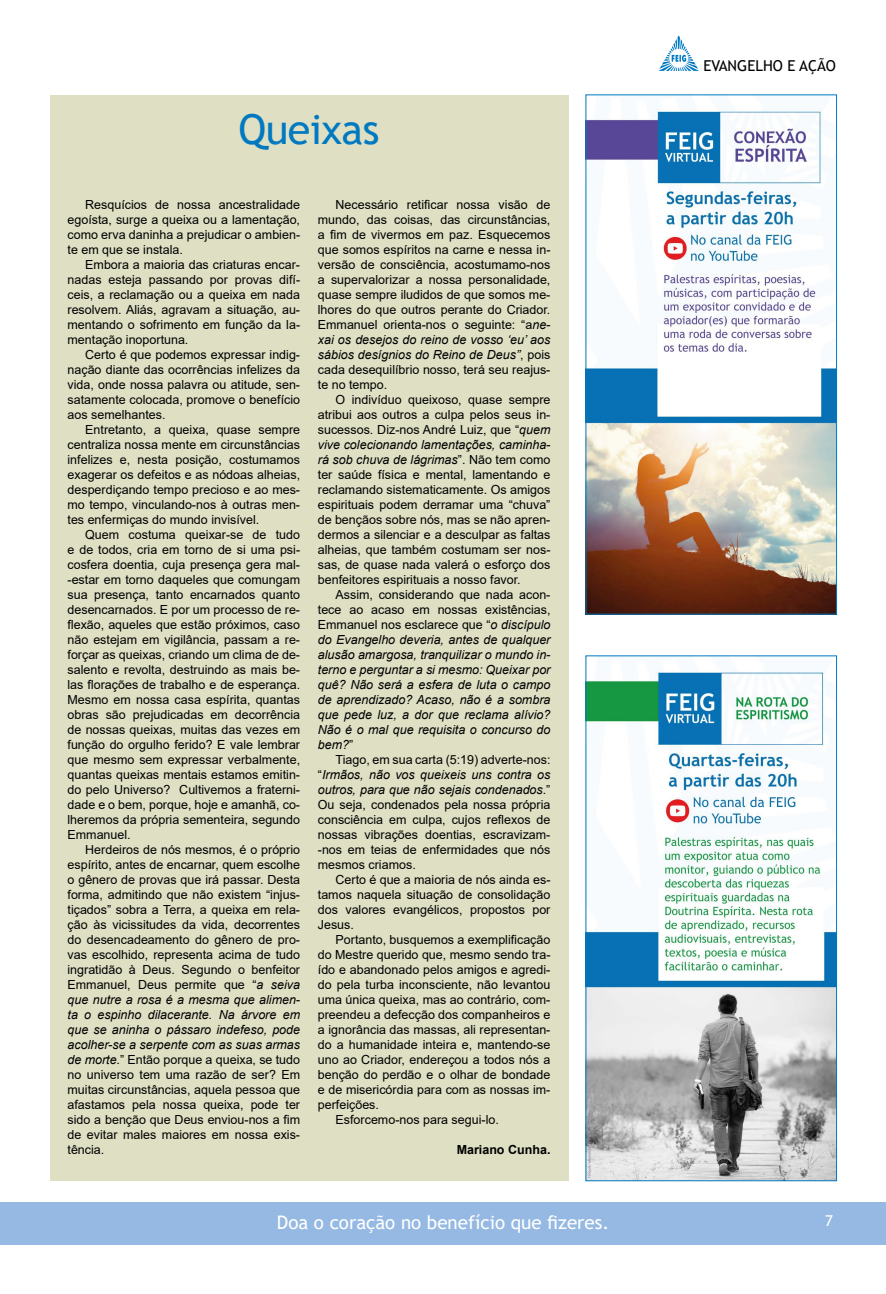
<style>
.page{position:relative;width:886px;height:1294px;background:#fff}
.page>*{position:absolute;margin:0;border:0;box-sizing:border-box;transform-origin:0 0}
.t1{font:41.25px "Trebuchet MS";letter-spacing:-.01em;color:#0079c1}
.t2{font:18.75px "Trebuchet MS";color:#fff}
.t3{font:15px "Trebuchet MS";color:#000}
.t4{font:15px "Trebuchet MS";color:#fff}
.t5{font:12.5px/15px "Arial";color:#000;text-align:justify}
.t6{font:italic 12.5px/15px "Arial";color:#000;text-align:justify}
.t7{font:700 12.5px "Arial";color:#000}
.s1{font-style:italic}
.s2{font-style:normal}
</style>
<div class="page">
<svg style="left:658px;top:35px;width:41px;height:36px"></svg>
<div style="left:0;top:1201px;width:886px;height:43px;background:#95b9e2"></div>
<div style="left:50px;top:95px;width:518px;height:1085px;background:#dedfc3"></div>
<img style="left:588px;top:97px;width:247px;height:515px">
<div style="left:586px;top:95px;width:251px;height:519px;border:1px solid #0079c1"></div>
<img style="left:588px;top:657px;width:247px;height:521px">
<div style="left:586px;top:655px;width:251px;height:525px;border:1px solid #0079c1"></div>
<h1 class="t1" style="left:238px;top:103px;width:143px">Queixas</h1>
<p class="t5" style="left:68px;top:196px;width:234px;text-indent:18px">Resquícios de nossa ancestralidade egoísta, surge a queixa ou a lamentação, como erva daninha a prejudicar o ambien&shy;te em que se instala.</p>
<p class="t5" style="left:68px;top:256px;width:234px;text-indent:18px">Embora a maioria das criaturas encar&shy;nadas esteja passando por provas difí&shy;ceis, a reclamação ou a queixa em nada resolvem. Aliás, agravam a situação, au&shy;mentando o sofrimento em função da la&shy;mentação inoportuna.</p>
<p class="t5" style="left:68px;top:346px;width:234px;text-indent:18px">Certo é que podemos expressar indig&shy;nação diante das ocorrências infelizes da vida, onde nossa palavra ou atitude, sen&shy;satamente colocada, promove o benefício aos semelhantes.</p>
<p class="t5" style="left:68px;top:421px;width:234px;text-indent:18px">Entretanto, a queixa, quase sempre centraliza nossa mente em circunstâncias infelizes e, nesta posição, costumamos exagerar os defeitos e as nódoas alheias, desperdiçando tempo precioso e ao mes&shy;mo tempo, vinculando-nos à outras men&shy;tes enfermiças do mundo invisível.</p>
<p class="t5" style="left:68px;top:526px;width:234px;text-indent:18px">Quem costuma queixar-se de tudo e de todos, cria em torno de si uma psi&shy;cosfera doentia, cuja presença gera mal--estar em torno daqueles que comungam sua presença, tanto encarnados quanto desencarnados. E por um processo de re&shy;flexão, aqueles que estão próximos, caso não estejam em vigilância, passam a re&shy;forçar as queixas, criando um clima de de&shy;salento e revolta, destruindo as mais be&shy;las florações de trabalho e de esperança.<br>Mesmo em nossa casa espírita, quantas obras são prejudicadas em decorrência de nossas queixas, muitas das vezes em função do orgulho ferido? E vale lembrar que mesmo sem expressar verbalmente, quantas queixas mentais estamos emitin&shy;do pelo Universo? Cultivemos a fraterni&shy;dade e o bem, porque, hoje e amanhã, co&shy;lheremos da própria sementeira, segundo Emmanuel.</p>
<p class="t5" style="left:68px;top:841px;width:234px;text-indent:18px">Herdeiros de nós mesmos, é o próprio espírito, antes de encarnar, quem escolhe o gênero de provas que irá passar. Desta forma, admitindo que não existem “injus&shy;tiçados” sobra a Terra, a queixa em rela&shy;ção às vicissitudes da vida, decorrentes do desencadeamento do gênero de pro&shy;vas escolhido, representa acima de tudo ingratidão à Deus. Segundo o benfeitor Emmanuel, Deus permite que “<span class="s1">a seiva que nutre a rosa é a mesma que alimen&shy;ta o espinho dilacerante. Na árvore em que se aninha o pássaro indefeso, pode acolher-se a serpente com as suas armas de morte</span>.” Então porque a queixa, se tudo no universo tem uma razão de ser? Em muitas circunstâncias, aquela pessoa que afastamos pela nossa queixa, pode ter sido a benção que Deus enviou-nos a fim de evitar males maiores em nossa exis&shy;tência.</p>
<p class="t5" style="left:318px;top:196px;width:234px;text-indent:18px">Necessário retificar nossa visão de mundo, das coisas, das circunstâncias, a fim de vivermos em paz. Esquecemos que somos espíritos na carne e nessa in&shy;versão de consciência, acostumamo-nos a supervalorizar a nossa personalidade, quase sempre iludidos de que somos me&shy;lhores do que outros perante do Criador.<br>Emmanuel orienta-nos o seguinte: “a<span class="s1">ne&shy;xai os desejos do reino de vosso ‘eu’ aos sábios desígnios do Reino de Deus”</span>, pois cada desequilíbrio nosso, terá seu reajus&shy;te no tempo.</p>
<p class="t5" style="left:318px;top:391px;width:234px;text-indent:18px">O indivíduo queixoso, quase sempre atribui aos outros a culpa pelos seus in&shy;sucessos. Diz-nos André Luiz, que “<span class="s1">quem vive colecionando lamentações, caminha&shy;rá sob chuva de lágrimas</span>”. Não tem como ter saúde física e mental, lamentando e reclamando sistematicamente. Os amigos espirituais podem derramar uma “chuva” de bençãos sobre nós, mas se não apren&shy;dermos a silenciar e a desculpar as faltas alheias, que também costumam ser nos&shy;sas, de quase nada valerá o esforço dos benfeitores espirituais a nosso favor.</p>
<p class="t6" style="left:318px;top:587px;width:234px;text-indent:18px"><span class="s2">Assim, considerando que nada acon&shy;tece ao acaso em nossas existências, Emmanuel nos esclarece que “</span>o discípulo do Evangelho deveria, antes de qualquer alusão amargosa, tranquilizar o mundo in&shy;terno e perguntar a si mesmo: Queixar por quê? Não será a esfera de luta o campo de aprendizado? Acaso, não é a sombra que pede luz, a dor que reclama alívio?<br>Não é o mal que requisita o concurso do bem?<span class="s2">”</span></p>
<p class="t5" style="left:318px;top:751px;width:234px;text-indent:18px">Tiago, em sua carta (5:19) adverte-nos: “<span class="s1">Irmãos, não vos queixeis uns contra os outros, para que não sejais condenados</span>.” Ou seja, condenados pela nossa própria consciência em culpa, cujos reflexos de nossas vibrações doentias, escravizam--nos em teias de enfermidades que nós mesmos criamos.</p>
<p class="t5" style="left:318px;top:871px;width:234px;text-indent:18px">Certo é que a maioria de nós ainda es&shy;tamos naquela situação de consolidação dos valores evangélicos, propostos por Jesus.</p>
<p class="t5" style="left:336px;top:931px;width:216px">Portanto, busquemos a exemplificação</p>
<p class="t5" style="left:318px;top:946px;width:234px">do Mestre querido que, mesmo sendo tra-</p>
<p class="t5" style="left:318px;top:961px;width:234px">ído e abandonado pelos amigos e agredi-</p>
<p class="t5" style="left:318px;top:976px;width:234px">do pela turba inconsciente, não levantou</p>
<p class="t5" style="left:318px;top:991px;width:234px">uma única queixa, mas ao contrário, com-</p>
<p class="t5" style="left:318px;top:1006px;width:234px">preendeu a defecção dos companheiros e</p>
<p class="t5" style="left:318px;top:1021px;width:234px">a ignorância das massas, ali representan-</p>
<p class="t5" style="left:318px;top:1036px;width:234px">do a humanidade inteira e, mantendo-se</p>
<p class="t5" style="left:318px;top:1051px;width:234px">uno ao Criador, endereçou a todos nós a</p>
<p class="t5" style="left:318px;top:1066px;width:234px">benção do perdão e o olhar de bondade</p>
<p class="t5" style="left:318px;top:1081px;width:234px">e de misericórdia para com as nossas im-</p>
<p class="t5" style="left:318px;top:1096px;width:63px">perfeições.</p>
<p class="t5" style="left:336px;top:1112px;width:165px">Esforcemo-nos para segui-lo.</p>
<p class="t7" style="left:457px;top:1140px;width:95px">Mariano Cunha.</p>
<h2 class="t2" style="left:277px;top:1210px;width:334px">Doa o coração no benefício que fizeres.</h2>
<p class="t3" style="left:703px;top:56px;width:134px">EVANGELHO E AÇÃO</p>
<p class="t4" style="left:825px;top:1211px;width:9px">7</p>
</div>
